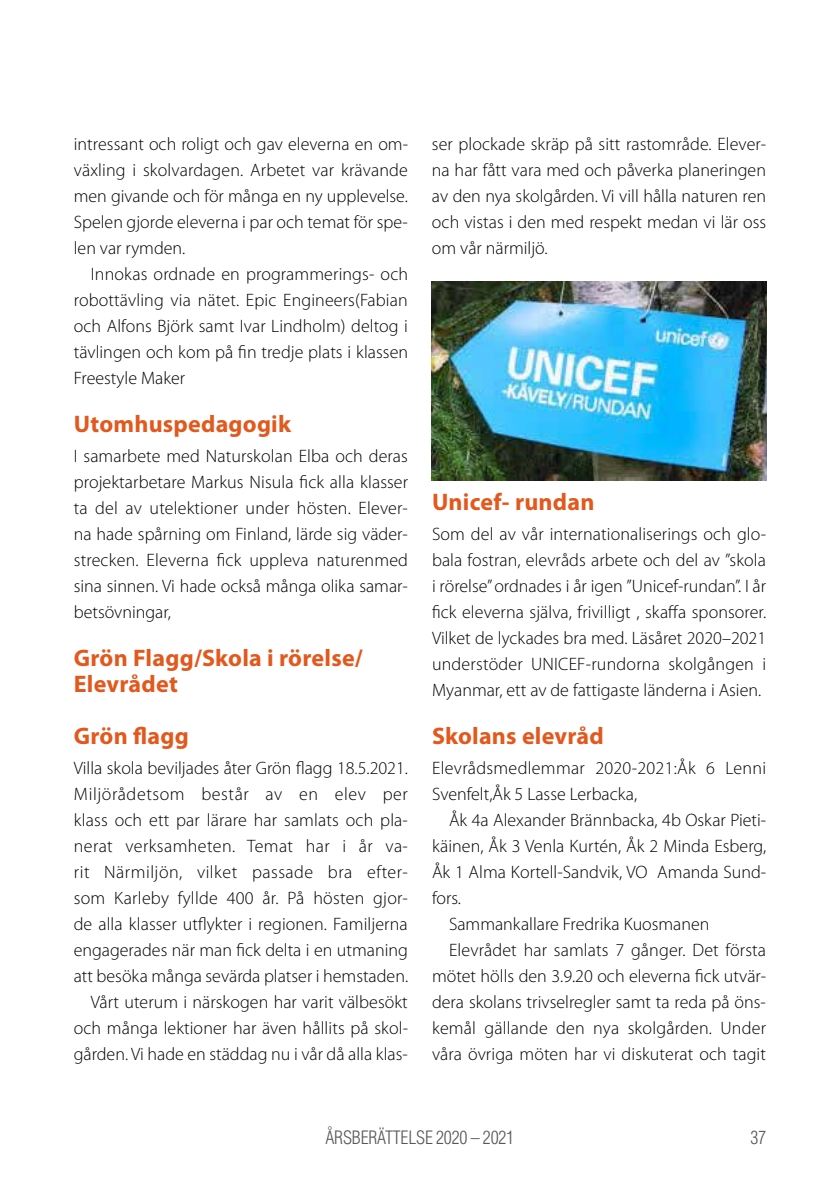
<style>
.page{position:relative;width:840px;height:1191px;background:#fff}
.page>*{position:absolute;margin:0;border:0;box-sizing:border-box;transform-origin:0 0}
.t1{font:700 24px/26px "Myriad Pro";letter-spacing:.01em;color:#e2581d}
.t2{font:300 18px/26px "Myriad Pro";color:#000;text-align:justify}
.t3{font:300 condensed 18px "Helvetica";letter-spacing:-.01em;color:#575756}
</style>
<div class="page">
<img style="left:431px;top:282px;width:334px;height:198px">
<p class="t2" style="left:74px;top:131px;width:336px">intressant och roligt och gav eleverna en om&shy;växling i skolvardagen. Arbetet var krävande men givande och för många en ny upplevelse.<br>Spelen gjorde eleverna i par och temat för spe&shy;len var rymden.</p>
<p class="t2" style="left:74px;top:261px;width:335px;text-indent:17px">Innokas ordnade en programmerings- och robottävling via nätet. Epic Engineers(Fabian och Alfons Björk samt Ivar Lindholm) deltog i tävlingen och kom på fin tredje plats i klassen Freestyle Maker</p>
<h1 class="t1" style="left:74px;top:411px;width:219px">Utomhuspedagogik</h1>
<p class="t2" style="left:74px;top:443px;width:335px">I samarbete med Naturskolan Elba och deras projektarbetare Markus Nisula fick alla klasser ta del av utelektioner under hösten. Elever&shy;na hade spårning om Finland, lärde sig väder&shy;strecken. Eleverna fick uppleva naturenmed sina sinnen. Vi hade också många olika samar&shy;betsövningar,</p>
<h1 class="t1" style="left:74px;top:645px;width:290px">Grön Flagg/Skola i rörelse/<br>Elevrådet</h1>
<h1 class="t1" style="left:74px;top:723px;width:116px">Grön flagg</h1>
<p class="t2" style="left:74px;top:755px;width:336px;text-align:right">Villa skola beviljades åter Grön flagg 18.5.2021.<br>Miljörådetsom består av en elev per klass och ett par lärare har samlats och pla&shy;nerat verksamheten. Temat har i år va&shy;rit Närmiljön, vilket passade bra efter&shy;som Karleby fyllde 400 år. På hösten gjor&shy;de alla klasser utflykter i regionen. Familjerna engagerades när man fick delta i en utmaning att besöka många sevärda platser i hemstaden.<br>Vårt uterum i närskogen har varit välbesökt och många lektioner har även hållits på skol&shy;gården. Vi hade en städdag nu i vår då alla klas-</p>
<p class="t2" style="left:431px;top:131px;width:335px">ser plockade skräp på sitt rastområde. Elever&shy;na har fått vara med och påverka planeringen av den nya skolgården. Vi vill hålla naturen ren och vistas i den med respekt medan vi lär oss om vår närmiljö.</p>
<h1 class="t1" style="left:432px;top:489px;width:164px">Unicef- rundan</h1>
<p class="t2" style="left:432px;top:521px;width:335px">Som del av vår internationaliserings och glo&shy;bala fostran, elevråds arbete och del av ”skola i rörelse” ordnades i år igen ”Unicef-rundan”. I år fick eleverna själva, frivilligt , skaffa sponsorer.<br>Vilket de lyckades bra med. Läsåret 2020–2021 understöder UNICEF-rundorna skolgången i Myanmar, ett av de fattigaste länderna i Asien.</p>
<h1 class="t1" style="left:432px;top:723px;width:173px">Skolans elevråd</h1>
<p class="t2" style="left:432px;top:755px;width:335px">Elevrådsmedlemmar 2020-2021:Åk 6 Lenni<br>Svenfelt,Åk 5 Lasse Lerbacka,</p>
<p class="t2" style="left:449px;top:807px;width:318px">Åk 4a Alexander Brännbacka, 4b Oskar Pieti-</p>
<p class="t2" style="left:432px;top:833px;width:335px">käinen, Åk 3 Venla Kurtén, Åk 2 Minda Esberg,</p>
<p class="t2" style="left:432px;top:859px;width:335px">Åk 1 Alma Kortell-Sandvik, VO Amanda Sund-</p>
<p class="t2" style="left:432px;top:885px;width:30px">fors.</p>
<p class="t2" style="left:449px;top:911px;width:262px">Sammankallare Fredrika Kuosmanen</p>
<p class="t2" style="left:449px;top:937px;width:318px">Elevrådet har samlats 7 gånger. Det första</p>
<p class="t2" style="left:432px;top:963px;width:335px">mötet hölls den 3.9.20 och eleverna fick utvär-</p>
<p class="t2" style="left:432px;top:989px;width:335px">dera skolans trivselregler samt ta reda på öns-</p>
<p class="t2" style="left:432px;top:1015px;width:335px">kemål gällande den nya skolgården. Under</p>
<p class="t2" style="left:432px;top:1041px;width:335px">våra övriga möten har vi diskuterat och tagit</p>
<p class="t3" style="left:325px;top:1126px;width:190px">ÅRSBERÄTTELSE 2020 – 2021</p>
<p class="t3" style="left:750px;top:1126px;width:17px">37</p>
</div>
